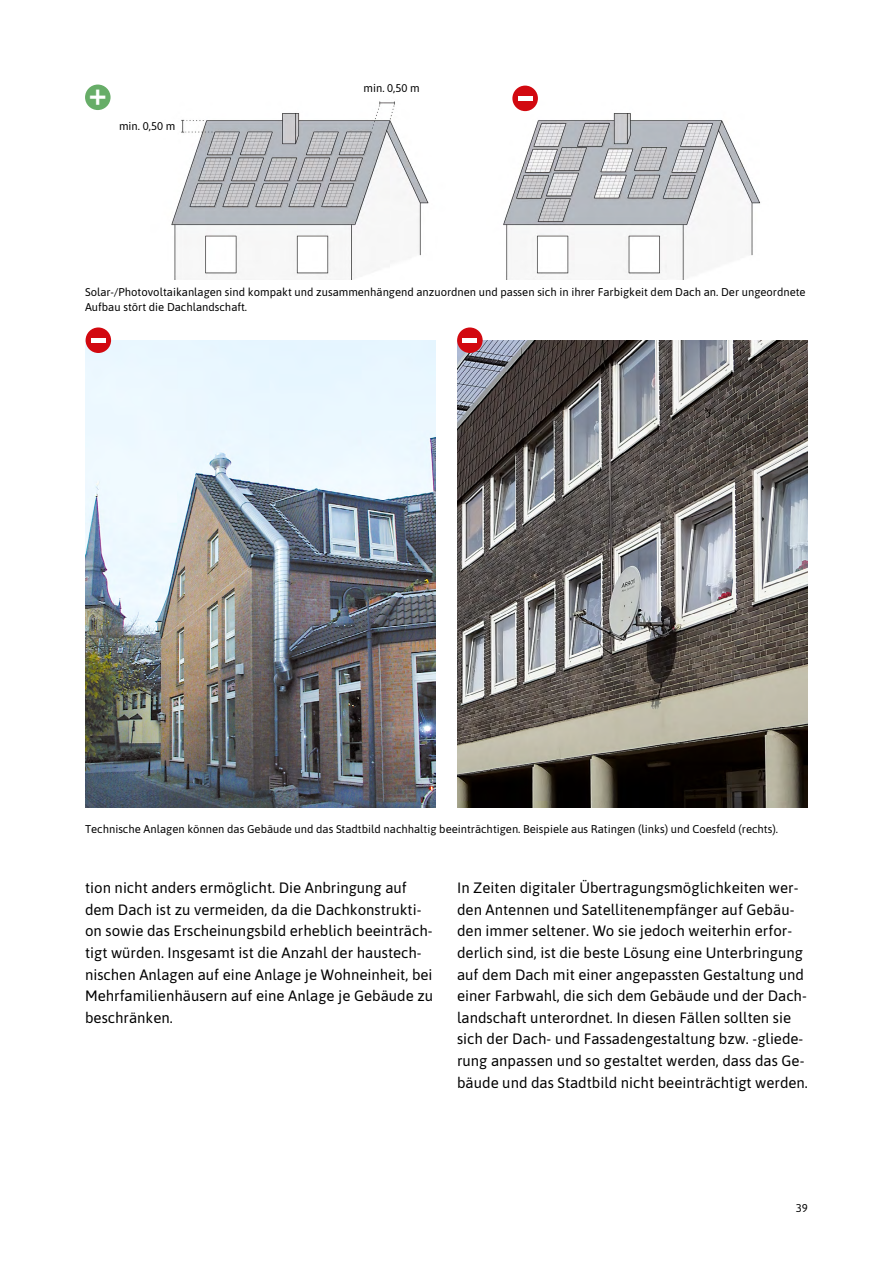
<style>
.page{position:relative;width:893px;height:1263px;background:#fff}
.page>*{position:absolute;margin:0;border:0;box-sizing:border-box;transform-origin:0 0}
._1_Fließ{font:700 37.5px "Frutiger LT Pro";color:#fff;scale:1.5 1}
._1_Fließ-2{font:700 30px "Frutiger LT Pro";color:#fff}
._1_Fließ-3{font:15px/21.6px "Asap";color:#000}
._2_Bild{font:11.25px/14.2px "Asap";color:#000}
</style>
<div class="page">
<img style="left:85px;top:340px;width:351px;height:468px">
<img style="left:457px;top:340px;width:351px;height:468px">
<img style="left:171px;top:85px;width:590px;height:195px">
<div style="left:512px;top:86px;width:26px;height:25px;background:#d20910;border-radius:50%"></div>
<div style="left:85px;top:85px;width:26px;height:25px;background:#67ad68;border-radius:50%"></div>
<div style="left:86px;top:327px;width:25px;height:26px;background:#d20910;border-radius:50%"></div>
<div style="left:457px;top:327px;width:26px;height:26px;background:#d20910;border-radius:50%"></div>
<p class="_2_Bild" style="left:364px;top:81px;width:58px">min. 0,50 m</p>
<p class="_1_Fließ-2" style="left:89px;top:77px;width:19px">+</p>
<p class="_1_Fließ" style="left:516px;top:73px;width:14px">-</p>
<p class="_2_Bild" style="left:119px;top:118px;width:58px">min. 0,50 m</p>
<p class="_2_Bild" style="left:85px;top:285px;width:722px">Solar-/Photovoltaikanlagen sind kompakt und zusammenhängend anzuordnen und passen sich in ihrer Farbigkeit dem Dach an. Der ungeordnete<br>Aufbau stört die Dachlandschaft.</p>
<p class="_1_Fließ" style="left:89px;top:315px;width:14px">-</p>
<p class="_1_Fließ" style="left:460px;top:315px;width:14px">-</p>
<p class="_2_Bild" style="left:85px;top:822px;width:694px">Technische Anlagen können das Gebäude und das Stadtbild nachhaltig beeinträchtigen. Beispiele aus Ratingen (links) und Coesfeld (rechts).</p>
<p class="_1_Fließ-3" style="left:85px;top:876px;width:350px">tion nicht anders ermöglicht. Die Anbringung auf dem Dach ist zu vermeiden, da die Dachkonstrukti&shy;on sowie das Erscheinungsbild erheblich beeinträch&shy;tigt würden. Insgesamt ist die Anzahl der haustech&shy;nischen Anlagen auf eine Anlage je Wohneinheit, bei Mehrfamilienhäusern auf eine Anlage je Gebäude zu beschränken.</p>
<p class="_1_Fließ-3" style="left:457px;top:876px;width:352px">In Zeiten digitaler Übertragungsmöglichkeiten wer&shy;den Antennen und Satellitenempfänger auf Gebäu&shy;den immer seltener. Wo sie jedoch weiterhin erfor&shy;derlich sind, ist die beste Lösung eine Unterbringung auf dem Dach mit einer angepassten Gestaltung und einer Farbwahl, die sich dem Gebäude und der Dach&shy;landschaft unterordnet. In diesen Fällen sollten sie sich der Dach- und Fassadengestaltung bzw. -gliede&shy;rung anpassen und so gestaltet werden, dass das Ge&shy;bäude und das Stadtbild nicht beeinträchtigt werden.</p>
<p class="_2_Bild" style="left:796px;top:1200px;width:14px">39</p>
</div>
